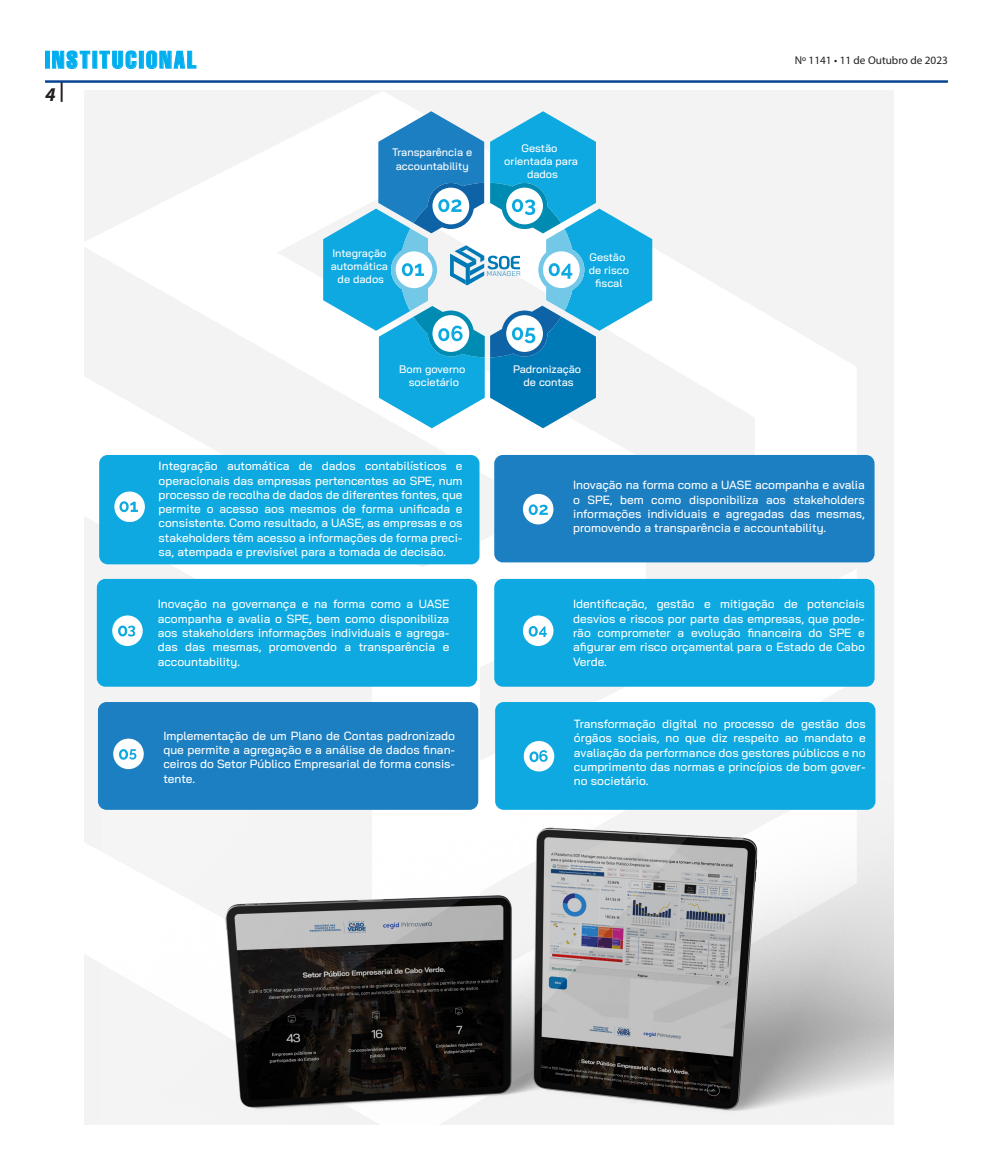
<style>
.page{position:relative;width:993px;height:1170px;background:#fff}
.page>*{position:absolute;margin:0;border:0;box-sizing:border-box;transform-origin:0 0}
.t1{font:extra-condensed 23.75px "Helvetica";letter-spacing:.1em;color:#00aeef}
.t2{font:italic 700 19.5px "Myriad Pro";color:#231f20}
.t3{font:500 11.88px/14.2px "Bai Jamjuree";color:#fff;text-align:justify}
.t4{font:11.25px "Myriad Pro";color:#231f20}
.t5{font:500 10.88px/13px "Bai Jamjuree";color:#fff;text-align:center}
.t6{font:300 7px "Bai Jamjuree";letter-spacing:.04em;color:#0079b7}
</style>
<div class="page">
<img style="left:84px;top:90px;width:809px;height:1034px">
<svg style="left:323px;top:111px;width:329px;height:317px"></svg>
<img style="left:101px;top:781px;width:792px;height:343px">
<div style="left:99px;top:455px;width:380px;height:109px;background:#0da9e0;border-radius:9px"></div>
<div style="left:114px;top:491px;width:31px;height:31px;background:#fff;border-radius:50%"></div>
<svg style="left:119px;top:501px;width:19px;height:11px"></svg>
<div style="left:494px;top:455px;width:380px;height:107px;background:#1c7fc2;border-radius:9px"></div>
<div style="left:522px;top:494px;width:31px;height:30px;background:#fff;border-radius:50%"></div>
<svg style="left:528px;top:504px;width:19px;height:11px"></svg>
<div style="left:97px;top:579px;width:380px;height:107px;background:#0da9e0;border-radius:9px"></div>
<div style="left:112px;top:615px;width:31px;height:31px;background:#fff;border-radius:50%"></div>
<div style="left:494px;top:579px;width:380px;height:107px;background:#0da9e0;border-radius:9px"></div>
<div style="left:522px;top:615px;width:31px;height:31px;background:#fff;border-radius:50%"></div>
<div style="left:98px;top:702px;width:380px;height:107px;background:#1c7fc2;border-radius:9px"></div>
<div style="left:113px;top:738px;width:31px;height:31px;background:#fff;border-radius:50%"></div>
<svg style="left:119px;top:749px;width:17px;height:10px"></svg>
<div style="left:495px;top:702px;width:380px;height:107px;background:#0da9e0;border-radius:9px"></div>
<div style="left:523px;top:741px;width:31px;height:30px;background:#fff;border-radius:50%"></div>
<svg style="left:529px;top:750px;width:18px;height:12px"></svg>
<svg style="left:528px;top:626px;width:18px;height:11px"></svg>
<svg style="left:118px;top:625px;width:17px;height:11px"></svg>
<hr style="left:45px;top:80px;width:902px;height:3px;background:#094594">
<div style="left:45px;top:51px;width:5px;height:17px;border:1px solid #00aeef"></div>
<svg style="left:52px;top:50px;width:38px;height:19px"></svg>
<svg style="left:99px;top:50px;width:38px;height:19px"></svg>
<div style="left:139px;top:51px;width:5px;height:17px;border:1px solid #00aeef"></div>
<svg style="left:146px;top:50px;width:50px;height:19px"></svg>
<p class="t1" style="left:45px;top:45px;width:152px">INSTITUCIONAL</p>
<p class="t2" style="left:45px;top:80px;width:20px">4 |</p>
<p class="t5" style="left:392px;top:146px;width:82px">Transparência e accountability</p>
<p class="t5" style="left:504px;top:141px;width:75px">Gestão orientada para dados</p>
<p class="t5" style="left:330px;top:247px;width:59px">Integração automática de dados</p>
<p class="t6" style="left:486px;top:267px;width:35px">MANAGER</p>
<p class="t5" style="left:588px;top:250px;width:42px">Gestão de risco fiscal</p>
<p class="t5" style="left:399px;top:363px;width:68px">Bom governo societário</p>
<p class="t5" style="left:513px;top:363px;width:70px">Padronização de contas</p>
<p class="t4" style="left:794px;top:54px;width:154px">Nº 1141 • 11 de Outubro de 2023</p>
<p class="t3" style="left:159px;top:459px;width:305px">Integração automática de dados contabilísticos e operacionais das empresas pertencentes ao SPE, num processo de recolha de dados de diferentes fontes, que permite o acesso aos mesmos de forma unificada e consistente. Como resultado, a UASE, as empresas e os stakeholders têm acesso a informações de forma preci&shy;sa, atempada e previsível para a tomada de decisão.</p>
<p class="t3" style="left:573px;top:478px;width:293px">Inovação na forma como a UASE acompanha e avalia o SPE, bem como disponibiliza aos stakeholders informações individuais e agregadas das mesmas, promovendo a transparência e accountability.</p>
<p class="t3" style="left:158px;top:597px;width:293px">Inovação na governança e na forma como a UASE acompanha e avalia o SPE, bem como disponibiliza aos stakeholders informações individuais e agrega&shy;das das mesmas, promovendo a transparência e accountability.</p>
<p class="t3" style="left:573px;top:597px;width:293px">Identificação, gestão e mitigação de potenciais desvios e riscos por parte das empresas, que pode&shy;rão comprometer a evolução financeira do SPE e afigurar em risco orçamental para o Estado de Cabo Verde.</p>
<p class="t3" style="left:163px;top:728px;width:293px">Implementação de um Plano de Contas padronizado que permite a agregação e a análise de dados finan&shy;ceiros do Setor Público Empresarial de forma consis&shy;tente.</p>
<p class="t3" style="left:573px;top:716px;width:293px">Transformação digital no processo de gestão dos órgãos sociais, no que diz respeito ao mandato e avaliação da performance dos gestores públicos e no cumprimento das normas e princípios de bom gover&shy;no societário.</p>
</div>
